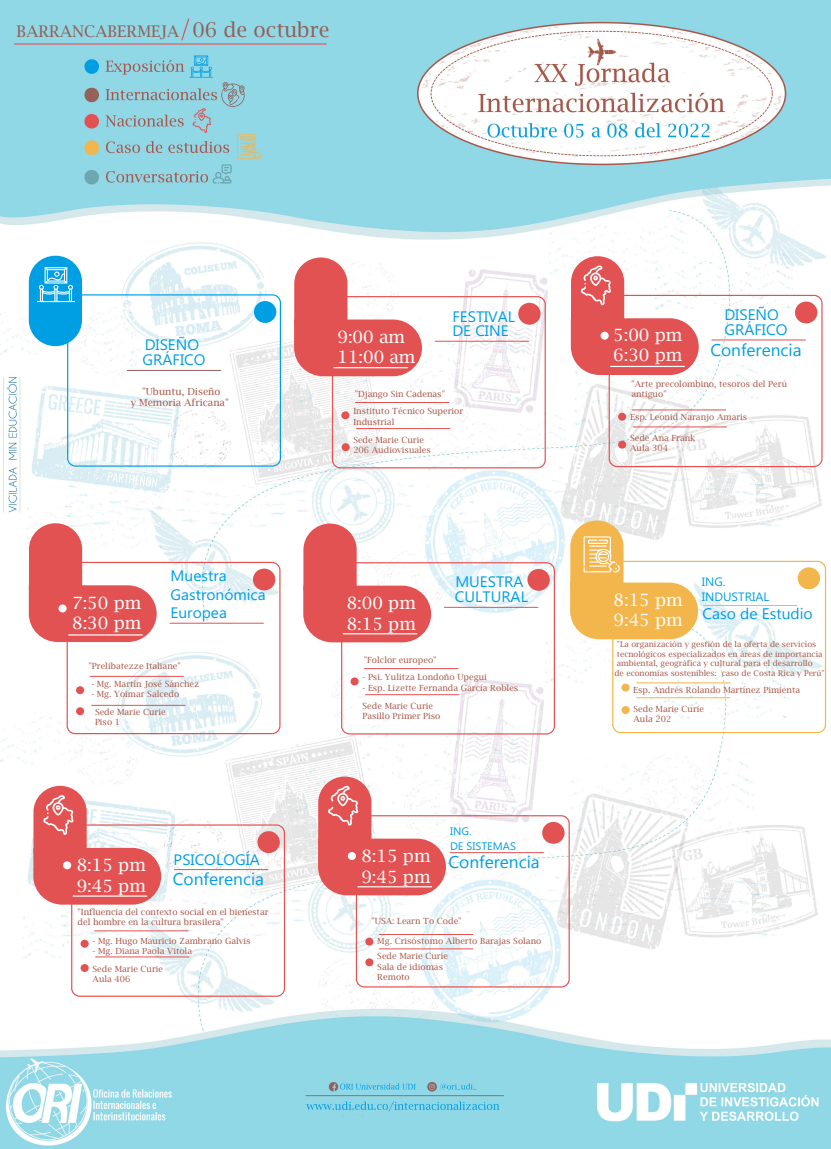
<style>
.page{position:relative;width:831px;height:1149px;background:#fff}
.page>*{position:absolute;margin:0;border:0;box-sizing:border-box;transform-origin:0 0}
.t1{font:20.4px "Lucida Bright";color:#93615a}
.t2{font:16.98px/20.4px "Lucida Bright";color:#fff}
.t3{font:16.98px "Microsoft New Tai Lue";color:#009fe3}
.t4{font:16.11px "Lucida Bright";color:#93615a}
.t5{font:15.3px "Microsoft New Tai Lue";color:#009fe3}
.t6{font:15.18px/14.5px "Microsoft Phags Pa";color:#009fe3}
.t7{font:15.15px/14.5px "Microsoft Phags Pa";color:#009fe3}
.t8{font:12.12px/14.5px "Microsoft Phags Pa";color:#009fe3}
.t9{font:10.92px/14.5px "Microsoft Phags Pa";color:#009fe3}
.t10{font:9.69px/11.6px "Lucida Bright";color:#a8584a;text-align:center}
.t11{font:8.49px/10.2px "Lucida Bright";color:#a8584a}
.t12{font:7.92px "Lucida Bright";color:#a8584a}
</style>
<div class="page">
<img style="left:0;top:0;width:831px;height:1149px">
<div style="left:16px;top:14px;width:165px;height:24px;background:#91d8e6"></div>
<hr style="left:704px;top:605px;width:93px;height:1px;background:#f2b64c">
<div style="left:798px;top:567px;width:22px;height:22px;background:#f2b64c;border-radius:50%"></div>
<hr style="left:637px;top:682px;width:93px;height:1px;background:#f2b64c">
<hr style="left:637px;top:697px;width:93px;height:1px;background:#f2b64c">
<div style="left:622px;top:706px;width:8px;height:8px;background:#f2b64c;border-radius:50%"></div>
<div style="left:622px;top:684px;width:8px;height:8px;background:#f2b64c;border-radius:50%"></div>
<div style="left:67px;top:294px;width:214px;height:173px;border:1px solid #009fe3;border-radius:8px"></div>
<svg style="left:29px;top:256px;width:53px;height:90px;background:#33b2e8"></svg>
<hr style="left:127px;top:370px;width:94px;height:1px;background:#93615a">
<div style="left:254px;top:301px;width:22px;height:22px;background:#009fe3;border-radius:50%"></div>
<div style="left:332px;top:296px;width:214px;height:172px;border:1px solid #e25252;border-radius:8px"></div>
<svg style="left:294px;top:257px;width:128px;height:119px"></svg>
<hr style="left:435px;top:341px;width:94px;height:1px;background:#e25252">
<hr style="left:356px;top:428px;width:94px;height:1px;background:#e25252">
<hr style="left:355px;top:402px;width:94px;height:1px;background:#e25252">
<div style="left:341px;top:411px;width:8px;height:8px;background:#e25252;border-radius:50%"></div>
<div style="left:342px;top:443px;width:8px;height:8px;background:#e25252;border-radius:50%"></div>
<hr style="left:334px;top:367px;width:74px;height:1px;background:#fff">
<div style="left:518px;top:303px;width:23px;height:22px;background:#e25252;border-radius:50%"></div>
<div style="left:341px;top:562px;width:214px;height:173px;border:1px solid #e25252;border-radius:8px"></div>
<svg style="left:303px;top:524px;width:128px;height:118px"></svg>
<hr style="left:444px;top:607px;width:94px;height:1px;background:#e25252">
<hr style="left:366px;top:694px;width:93px;height:1px;background:#e25252">
<hr style="left:365px;top:668px;width:93px;height:1px;background:#e25252">
<div style="left:351px;top:677px;width:8px;height:8px;background:#e25252;border-radius:50%"></div>
<hr style="left:343px;top:633px;width:74px;height:1px;background:#fff">
<div style="left:527px;top:569px;width:23px;height:22px;background:#e25252;border-radius:50%"></div>
<div style="left:71px;top:824px;width:214px;height:173px;border:1px solid #e25252;border-radius:8px"></div>
<hr style="left:174px;top:869px;width:94px;height:1px;background:#e25252">
<hr style="left:96px;top:956px;width:93px;height:1px;background:#e25252">
<hr style="left:95px;top:930px;width:93px;height:1px;background:#e25252">
<div style="left:81px;top:964px;width:8px;height:8px;background:#e25252;border-radius:50%"></div>
<div style="left:81px;top:940px;width:8px;height:8px;background:#e25252;border-radius:50%"></div>
<div style="left:257px;top:831px;width:23px;height:22px;background:#e25252;border-radius:50%"></div>
<svg style="left:33px;top:786px;width:128px;height:119px"></svg>
<div style="left:67px;top:562px;width:214px;height:172px;border:1px solid #e25252;border-radius:8px"></div>
<svg style="left:29px;top:523px;width:128px;height:119px"></svg>
<hr style="left:170px;top:623px;width:93px;height:1px;background:#e25252">
<hr style="left:92px;top:705px;width:93px;height:1px;background:#e25252">
<hr style="left:90px;top:676px;width:94px;height:1px;background:#e25252">
<div style="left:59px;top:605px;width:8px;height:7px;background:#fff;border-radius:50%"></div>
<div style="left:76px;top:707px;width:8px;height:8px;background:#e25252;border-radius:50%"></div>
<div style="left:76px;top:686px;width:8px;height:8px;background:#e25252;border-radius:50%"></div>
<hr style="left:69px;top:634px;width:73px;height:2px;background:#fff">
<div style="left:253px;top:569px;width:22px;height:21px;background:#e25252;border-radius:50%"></div>
<div style="left:356px;top:815px;width:214px;height:173px;border:1px solid #e25252;border-radius:8px"></div>
<hr style="left:450px;top:852px;width:94px;height:1px;background:#e25252">
<hr style="left:379px;top:948px;width:94px;height:1px;background:#e25252">
<hr style="left:379px;top:934px;width:94px;height:1px;background:#e25252">
<div style="left:365px;top:958px;width:8px;height:8px;background:#e25252;border-radius:50%"></div>
<div style="left:365px;top:938px;width:8px;height:8px;background:#e25252;border-radius:50%"></div>
<div style="left:542px;top:822px;width:23px;height:22px;background:#e25252;border-radius:50%"></div>
<svg style="left:318px;top:777px;width:128px;height:118px"></svg>
<div style="left:609px;top:295px;width:214px;height:172px;border:1px solid #e25252;border-radius:8px"></div>
<hr style="left:712px;top:340px;width:94px;height:1px;background:#e25252">
<hr style="left:633px;top:426px;width:94px;height:1px;background:#e25252">
<hr style="left:632px;top:410px;width:94px;height:1px;background:#e25252">
<div style="left:618px;top:441px;width:8px;height:8px;background:#e25252;border-radius:50%"></div>
<div style="left:618px;top:413px;width:8px;height:8px;background:#e25252;border-radius:50%"></div>
<div style="left:795px;top:302px;width:22px;height:21px;background:#e25252;border-radius:50%"></div>
<svg style="left:571px;top:256px;width:128px;height:119px"></svg>
<div style="left:612px;top:561px;width:214px;height:172px;border:1px solid #f2b64c;border-radius:8px"></div>
<svg style="left:570px;top:521px;width:128px;height:118px"></svg>
<h3 class="t4" style="left:17px;top:22px;width:164px">BARRANCABERMEJA</h3>
<h1 class="t1" style="left:193px;top:18px;width:138px">06 de octubre</h1>
<h3 class="t7" style="left:143px;top:337px;width:64px">DISEÑO<br>GRÁFICO</h3>
<p class="t10" style="left:131px;top:385px;width:100px">"Ubuntu, Diseño<br>y Memoria Africana"</p>
<h2 class="t2" style="left:72px;top:593px;width:71px">7:50 pm<br>8:30 pm</h2>
<h3 class="t6" style="left:171px;top:566px;width:96px;line-height:18.2px">Muestra<br>Gastronómica<br>Europea</h3>
<p class="t11" style="left:89px;top:661px;width:94px">"Prelibatezze Italiane"</p>
<p class="t11" style="left:95px;top:707px;width:72px">Sede Marie Curie<br>Piso 1</p>
<p class="t11" style="left:91px;top:679px;width:110px">- Mg. Martín José Sánchez</p>
<p class="t11" style="left:91px;top:689px;width:89px">- Mg. Yoimar Salcedo</p>
<h2 class="t2" style="left:77px;top:855px;width:71px">8:15 pm<br>9:45 pm</h2>
<h3 class="t6" style="left:174px;top:851px;width:88px">PSICOLOGÍA</h3>
<h2 class="t3" style="left:173px;top:870px;width:93px">Conferencia</h2>
<p class="t11" style="left:78px;top:907px;width:193px">"Influencia del contexto social en el bienestar del hombre en la cultura brasilera"</p>
<p class="t11" style="left:93px;top:963px;width:72px">Sede Marie Curie<br>Aula 406</p>
<p class="t11" style="left:93px;top:936px;width:160px">- Mg. Hugo Mauricio Zambrano Galvis</p>
<p class="t11" style="left:93px;top:946px;width:101px">- Mg. Diana Paola Vitola</p>
<h2 class="t2" style="left:337px;top:327px;width:79px">9:00 am<br>11:00 am</h2>
<h3 class="t6" style="left:452px;top:308px;width:64px">FESTIVAL<br>DE CINE</h3>
<p class="t11" style="left:355px;top:388px;width:92px">"Django Sin Cadenas"</p>
<p class="t11" style="left:353px;top:435px;width:79px">Sede Marie Curie<br>206 Audiovisuales</p>
<p class="t11" style="left:353px;top:406px;width:111px">Instituto Técnico Superior<br>Industrial</p>
<h2 class="t2" style="left:347px;top:593px;width:71px">8:00 pm<br>8:15 pm</h2>
<h3 class="t6" style="left:455px;top:574px;width:74px;line-height:14.9px">MUESTRA<br>CULTURAL</h3>
<p class="t11" style="left:364px;top:655px;width:74px">"Folclor europeo"</p>
<p class="t11" style="left:363px;top:701px;width:79px">Sede Marie Curie<br>Pasillo Primer Piso</p>
<p class="t11" style="left:363px;top:672px;width:126px">- Psi. Yulitza Londoño Upegui</p>
<p class="t11" style="left:363px;top:683px;width:157px">- Esp. Lizette Fernanda García Robles</p>
<h2 class="t2" style="left:361px;top:846px;width:71px">8:15 pm<br>9:45 pm</h2>
<p class="t9" style="left:450px;top:823px;width:67px">ING.<br>DE SISTEMAS</p>
<h2 class="t3" style="left:449px;top:853px;width:93px">Conferencia</h2>
<p class="t11" style="left:371px;top:916px;width:92px">"USA: Learn To Code"</p>
<p class="t11" style="left:377px;top:936px;width:166px">Mg. Crisóstomo Alberto Barajas Solano</p>
<p class="t11" style="left:377px;top:951px;width:72px">Sede Marie Curie<br>Sala de idiomas<br>Remoto</p>
<h2 class="t2" style="left:613px;top:325px;width:71px">5:00 pm<br>6:30 pm</h2>
<h3 class="t6" style="left:724px;top:307px;width:64px">DISEÑO<br>GRÁFICO</h3>
<h2 class="t3" style="left:710px;top:340px;width:93px">Conferencia</h2>
<p class="t11" style="left:631px;top:379px;width:157px">"Arte precolombino, tesoros del Perú antiguo"</p>
<p class="t11" style="left:630px;top:433px;width:67px">Sede Ana Frank<br>Aula 304</p>
<p class="t11" style="left:630px;top:412px;width:119px">Esp. Leonid Naranjo Amaris</p>
<h3 class="t8" style="left:702px;top:574px;width:69px">ING.<br>INDUSTRIAL</h3>
<h3 class="t5" style="left:702px;top:605px;width:112px">Caso de Estudio</h3>
<h2 class="t2" style="left:614px;top:590px;width:71px">8:15 pm<br>9:45 pm</h2>
<h2 class="t2" style="left:616px;top:593px;width:71px">6:30 pm<br>8:00 pm</h2>
<p class="t12" style="left:617px;top:640px;width:201px">"La organización y gestión de la oferta de servicios</p>
<p class="t12" style="left:617px;top:649px;width:207px">tecnológicos especializados en áreas de importancia</p>
<p class="t12" style="left:617px;top:659px;width:197px">ambiental, geográfica y cultural para el desarrollo</p>
<p class="t12" style="left:614px;top:668px;width:212px">de economías sostenibles: caso de Costa Rica y Perú"</p>
<p class="t11" style="left:633px;top:685px;width:168px">Esp. Andrés Rolando Martínez Pimienta</p>
<p class="t11" style="left:634px;top:704px;width:72px">Sede Marie Curie<br>Aula 202</p>
</div>
